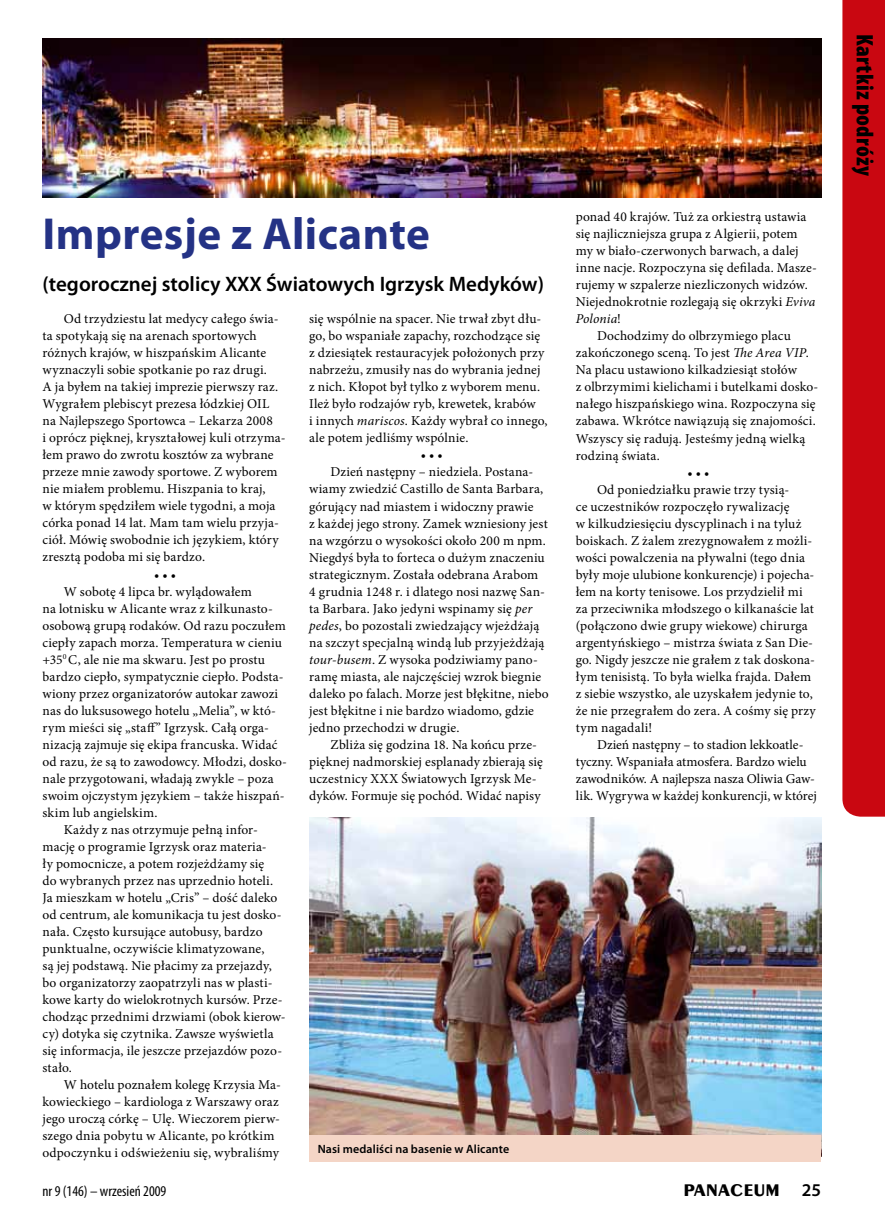
<style>
.page{position:relative;width:885px;height:1225px;background:#fff}
.page>*{position:absolute;margin:0;border:0;box-sizing:border-box;transform-origin:0 0}
.t1{font:700 45px "Myriad Pro";letter-spacing:.01em;color:#243285}
.t2{font:900 condensed 24px "Myriad Pro";letter-spacing:.015em;color:#000}
.t3{font:600 21px "Myriad Pro";color:#000}
.t4{font:700 18px "Penguin";color:#000}
.t5{font:condensed 15px "Myriad Pro";color:#000}
.t6{font:13.5px/17px "Minion Pro";letter-spacing:.01em;color:#000}
.t7{font:italic 13.5px "Minion Pro";letter-spacing:.005em;color:#000}
.t8{font:600 12px "Myriad Pro";letter-spacing:.01em;color:#000}
.s1{font-style:italic}
.s2{font-style:normal}
.s3{font-family:"Myriad Pro";font-weight:600}
</style>
<div class="page">
<div style="left:842px;top:0;width:42px;height:816px;background:#c90711"></div>
<img style="left:309px;top:817px;width:512px;height:318px">
<img style="left:43px;top:38px;width:778px;height:160px">
<div style="left:309px;top:1135px;width:512px;height:26px;background:#f4d5c6"></div>
<h1 class="t1" style="left:43px;top:205px;width:389px">Impresje z Alicante</h1>
<h3 class="t3" style="left:43px;top:271px;width:503px">(tegorocznej stolicy XXX Światowych Igrzysk Medyków)</h3>
<p class="t6" style="left:43px;top:310px;width:244px;text-indent:21px">Od trzydziestu lat medycy całego świa&shy;ta spotykają się na arenach sportowych różnych krajów, w hiszpańskim Alicante wyznaczyli sobie spotkanie po raz drugi.<br>A ja byłem na takiej imprezie pierwszy raz.<br>Wygrałem plebiscyt prezesa łódzkiej OIL na Najlepszego Sportowca – Lekarza 2008<br>i oprócz pięknej, kryształowej kuli otrzyma&shy;łem prawo do zwrotu kosztów za wybrane przeze mnie zawody sportowe. Z wyborem nie miałem problemu. Hiszpania to kraj,<br>w którym spędziłem wiele tygodni, a moja córka ponad 14 lat. Mam tam wielu przyja&shy;ciół. Mówię swobodnie ich językiem, który zresztą podoba mi się bardzo.</p>
<p class="t6" style="left:154px;top:566px;width:23px">• • •</p>
<p class="t6" style="left:64px;top:583px;width:189px">W sobotę 4 lipca br. wylądowałem</p>
<p class="t6" style="left:43px;top:600px;width:232px">na lotnisku w Alicante wraz z kilkunasto-</p>
<p class="t6" style="left:43px;top:617px;width:245px">osobową grupą rodaków. Od razu poczułem</p>
<p class="t6" style="left:43px;top:634px;width:241px">ciepły zapach morza. Temperatura w cieniu</p>
<p class="t6" style="left:43px;top:651px;width:224px">+35<sup>0</sup> C, ale nie ma skwaru. Jest po prostu</p>
<p class="t6" style="left:43px;top:668px;width:242px">bardzo ciepło, sympatycznie ciepło. Podsta-</p>
<p class="t6" style="left:43px;top:685px;width:237px">wiony przez organizatorów autokar zawozi</p>
<p class="t6" style="left:43px;top:702px;width:235px">nas do luksusowego hotelu „Melia”, w któ-</p>
<p class="t6" style="left:43px;top:719px;width:228px">rym mieści się „staff” Igrzysk. Całą orga-</p>
<p class="t6" style="left:43px;top:736px;width:236px">nizacją zajmuje się ekipa francuska. Widać</p>
<p class="t6" style="left:43px;top:753px;width:246px">od razu, że są to zawodowcy. Młodzi, dosko-</p>
<p class="t6" style="left:43px;top:770px;width:232px">nale przygotowani, władają zwykle – poza</p>
<p class="t6" style="left:43px;top:787px;width:244px">swoim ojczystym językiem – także hiszpań-</p>
<p class="t6" style="left:43px;top:804px;width:116px">skim lub angielskim.</p>
<p class="t6" style="left:64px;top:821px;width:196px">Każdy z nas otrzymuje pełną infor-</p>
<p class="t6" style="left:43px;top:838px;width:226px">mację o programie Igrzysk oraz materia-</p>
<p class="t6" style="left:43px;top:855px;width:223px">ły pomocnicze, a potem rozjeżdżamy się</p>
<p class="t6" style="left:43px;top:872px;width:232px">do wybranych przez nas uprzednio hoteli.</p>
<p class="t6" style="left:43px;top:889px;width:236px">Ja mieszkam w hotelu „Cris” – dość daleko</p>
<p class="t6" style="left:43px;top:906px;width:240px">od centrum, ale komunikacja tu jest dosko-</p>
<p class="t6" style="left:43px;top:923px;width:221px">nała. Często kursujące autobusy, bardzo</p>
<p class="t6" style="left:43px;top:940px;width:223px">punktualne, oczywiście klimatyzowane,</p>
<p class="t6" style="left:43px;top:957px;width:231px">są jej podstawą. Nie płacimy za przejazdy,</p>
<p class="t6" style="left:43px;top:974px;width:231px">bo organizatorzy zaopatrzyli nas w plasti-</p>
<p class="t6" style="left:43px;top:991px;width:241px">kowe karty do wielokrotnych kursów. Prze-</p>
<p class="t6" style="left:43px;top:1008px;width:245px">chodząc przednimi drzwiami (obok kierow-</p>
<p class="t6" style="left:43px;top:1025px;width:232px">cy) dotyka się czytnika. Zawsze wyświetla</p>
<p class="t6" style="left:43px;top:1042px;width:241px">się informacja, ile jeszcze przejazdów pozo-</p>
<p class="t6" style="left:43px;top:1059px;width:31px">stało.</p>
<p class="t6" style="left:64px;top:1076px;width:219px">W hotelu poznałem kolegę Krzysia Ma-</p>
<p class="t6" style="left:43px;top:1093px;width:238px">kowieckiego – kardiologa z Warszawy oraz</p>
<p class="t6" style="left:43px;top:1110px;width:239px">jego uroczą córkę – Ulę. Wieczorem pierw-</p>
<p class="t6" style="left:43px;top:1127px;width:233px">szego dnia pobytu w Alicante, po krótkim</p>
<p class="t6" style="left:43px;top:1144px;width:238px">odpoczynku i odświeżeniu się, wybraliśmy</p>
<p class="t6" style="left:309px;top:310px;width:240px">się wspólnie na spacer. Nie trwał zbyt dłu&shy;go, bo wspaniałe zapachy, rozchodzące się z dziesiątek restauracyjek położonych przy nabrzeżu, zmusiły nas do wybrania jednej z nich. Kłopot był tylko z wyborem menu.<br>Ileż było rodzajów ryb, krewetek, krabów<br>i innych <span class="s1">mariscos</span>. Każdy wybrał co innego, ale potem jedliśmy wspólnie.</p>
<p class="t6" style="left:421px;top:447px;width:23px">• • •</p>
<p class="t6" style="left:330px;top:464px;width:204px">Dzień następny – niedziela. Postana-</p>
<p class="t6" style="left:309px;top:481px;width:236px">wiamy zwiedzić Castillo de Santa Barbara,</p>
<p class="t6" style="left:309px;top:498px;width:226px">górujący nad miastem i widoczny prawie</p>
<p class="t6" style="left:309px;top:515px;width:240px">z każdej jego strony. Zamek wzniesiony jest</p>
<p class="t6" style="left:309px;top:532px;width:238px">na wzgórzu o wysokości około 200 m npm.</p>
<p class="t6" style="left:309px;top:549px;width:237px">Niegdyś była to forteca o dużym znaczeniu</p>
<p class="t6" style="left:309px;top:566px;width:230px">strategicznym. Została odebrana Arabom</p>
<p class="t6" style="left:309px;top:583px;width:237px">4 grudnia 1248 r. i dlatego nosi nazwę San-</p>
<p class="t6" style="left:309px;top:600px;width:224px">ta Barbara. Jako jedyni wspinamy się <span class="s1">per</span></p>
<p class="t6" style="left:309px;top:617px;width:231px"><span class="s1">pedes</span>, bo pozostali zwiedzający wjeżdżają</p>
<p class="t6" style="left:309px;top:634px;width:237px">na szczyt specjalną windą lub przyjeżdżają</p>
<p class="t6" style="left:309px;top:651px;width:230px"><span class="s1">tour-busem</span>. Z wysoka podziwiamy pano-</p>
<p class="t6" style="left:309px;top:668px;width:233px">ramę miasta, ale najczęściej wzrok biegnie</p>
<p class="t6" style="left:309px;top:685px;width:241px">daleko po falach. Morze jest błękitne, niebo</p>
<p class="t6" style="left:309px;top:702px;width:226px">jest błękitne i nie bardzo wiadomo, gdzie</p>
<p class="t6" style="left:309px;top:719px;width:152px">jedno przechodzi w drugie.</p>
<p class="t6" style="left:330px;top:736px;width:208px">Zbliża się godzina 18. Na końcu prze-</p>
<p class="t6" style="left:309px;top:753px;width:235px">pięknej nadmorskiej esplanady zbierają się</p>
<p class="t6" style="left:309px;top:770px;width:229px">uczestnicy XXX Światowych Igrzysk Me-</p>
<p class="t6" style="left:309px;top:787px;width:233px">dyków. Formuje się pochód. Widać napisy</p>
<p class="t8" style="left:317px;top:1141px;width:193px">Nasi medaliści na basenie w Alicante</p>
<p class="t6" style="left:575px;top:209px;width:232px">ponad 40 krajów. Tuż za orkiestrą ustawia</p>
<p class="t6" style="left:575px;top:226px;width:223px">się najliczniejsza grupa z Algierii, potem</p>
<p class="t6" style="left:575px;top:243px;width:224px">my w biało-czerwonych barwach, a dalej</p>
<p class="t6" style="left:575px;top:260px;width:242px">inne nacje. Rozpoczyna się defilada. Masze-</p>
<p class="t6" style="left:575px;top:277px;width:233px">rujemy w szpalerze niezliczonych widzów.</p>
<p class="t6" style="left:575px;top:294px;width:241px">Niejednokrotnie rozlegają się okrzyki <span class="s1">Eviva</span></p>
<p class="t7" style="left:575px;top:310px;width:47px">Polonia<span class="s2">!</span></p>
<p class="t6" style="left:597px;top:328px;width:195px">Dochodzimy do olbrzymiego placu</p>
<p class="t6" style="left:575px;top:345px;width:234px">zakończonego sceną. To jest <span class="s1">The Area VIP</span>.</p>
<p class="t6" style="left:575px;top:362px;width:222px">Na placu ustawiono kilkadziesiąt stołów</p>
<p class="t6" style="left:575px;top:379px;width:244px">z olbrzymimi kielichami i butelkami dosko-</p>
<p class="t6" style="left:575px;top:396px;width:241px">nałego hiszpańskiego wina. Rozpoczyna się</p>
<p class="t6" style="left:575px;top:413px;width:241px">zabawa. Wkrótce nawiązują się znajomości.</p>
<p class="t6" style="left:575px;top:430px;width:231px">Wszyscy się radują. Jesteśmy jedną wielką</p>
<p class="t6" style="left:575px;top:447px;width:86px">rodziną świata.</p>
<p class="t6" style="left:687px;top:464px;width:23px">• • •</p>
<p class="t6" style="left:597px;top:481px;width:194px">Od poniedziałku prawie trzy tysią-</p>
<p class="t6" style="left:575px;top:498px;width:215px">ce uczestników rozpoczęło rywalizację</p>
<p class="t6" style="left:575px;top:515px;width:227px">w kilkudziesięciu dyscyplinach i na tyluż</p>
<p class="t6" style="left:575px;top:532px;width:238px">boiskach. Z żalem zrezygnowałem z możli-</p>
<p class="t6" style="left:575px;top:549px;width:231px">wości powalczenia na pływalni (tego dnia</p>
<p class="t6" style="left:575px;top:566px;width:240px">były moje ulubione konkurencje) i pojecha-</p>
<p class="t6" style="left:575px;top:583px;width:228px">łem na korty tenisowe. Los przydzielił mi</p>
<p class="t6" style="left:575px;top:600px;width:239px">za przeciwnika młodszego o kilkanaście lat</p>
<p class="t6" style="left:575px;top:617px;width:233px">(połączono dwie grupy wiekowe) chirurga</p>
<p class="t6" style="left:575px;top:634px;width:239px">argentyńskiego – mistrza świata z San Die-</p>
<p class="t6" style="left:575px;top:651px;width:240px">go. Nigdy jeszcze nie grałem z tak doskona-</p>
<p class="t6" style="left:575px;top:668px;width:237px">łym tenisistą. To była wielka frajda. Dałem</p>
<p class="t6" style="left:575px;top:685px;width:238px">z siebie wszystko, ale uzyskałem jedynie to,</p>
<p class="t6" style="left:575px;top:702px;width:241px">że nie przegrałem do zera. A cośmy się przy</p>
<p class="t6" style="left:575px;top:719px;width:78px">tym nagadali!</p>
<p class="t6" style="left:597px;top:736px;width:208px">Dzień następny – to stadion lekkoatle-</p>
<p class="t6" style="left:575px;top:753px;width:232px">tyczny. Wspaniała atmosfera. Bardzo wielu</p>
<p class="t6" style="left:575px;top:770px;width:241px">zawodników. A najlepsza nasza Oliwia Gaw-</p>
<p class="t6" style="left:575px;top:787px;width:243px">lik. Wygrywa w każdej konkurencji, w której</p>
<p class="t5" style="left:43px;top:1181px;width:125px">nr 9 (146) – wrzesień 2009</p>
<h3 class="t4" style="left:683px;top:1179px;width:139px">PANACEUM <span class="s3">25</span></h3>
<h2 class="t2" style="left:880px;top:34px;width:144px;rotate:90deg">Kartkiz podróży</h2>
</div>
